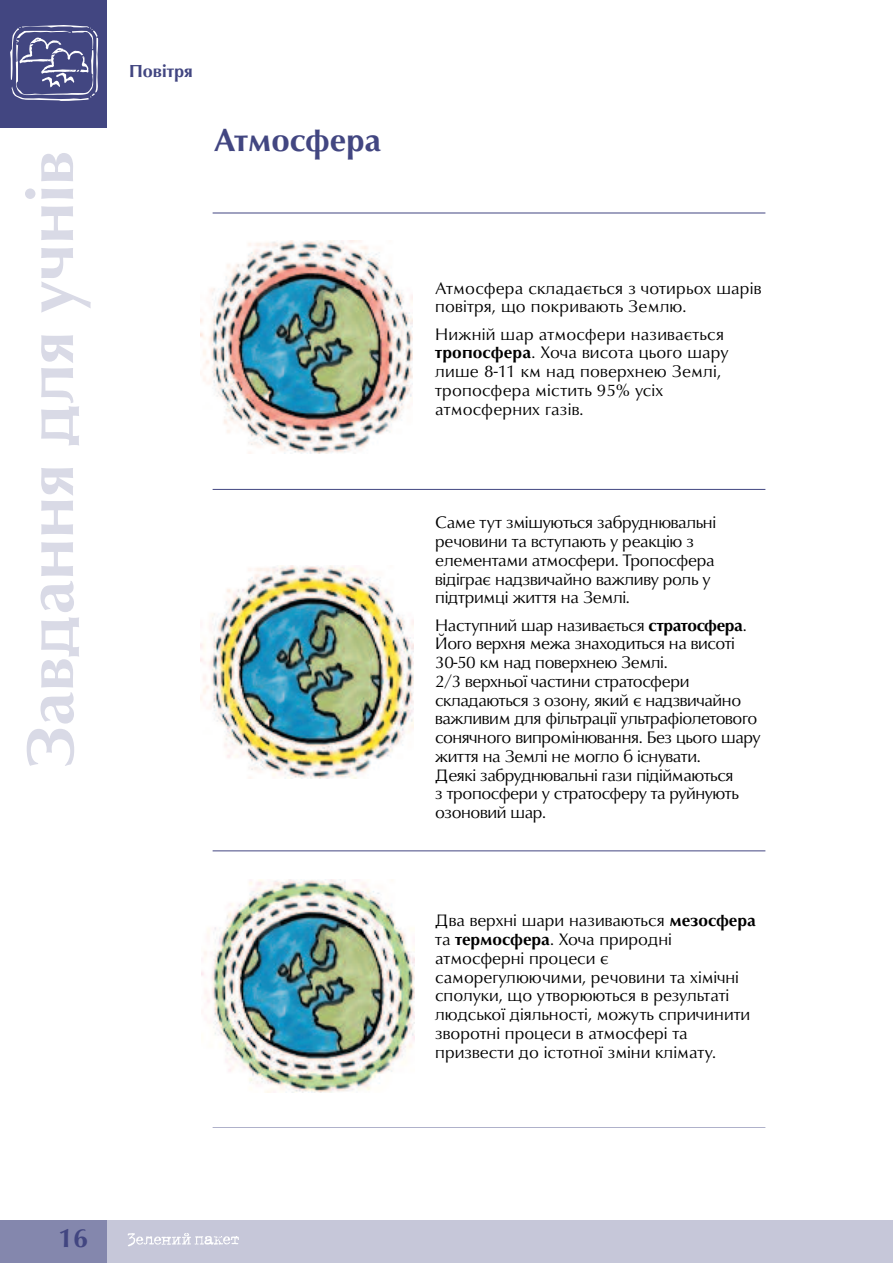
<style>
.page{position:relative;width:893px;height:1263px;background:#fff}
.page>*{position:absolute;margin:0;border:0;box-sizing:border-box;transform-origin:0 0}
.t1{font:700 67.5px "URW Classico TCY";color:#d9dae6}
.t2{font:700 33px "URW Classico TCY";color:#424681}
.t3{font:700 27px "URW Classico TCY";color:#424681}
.t4{font:700 18px "URW Classico TCY";color:#424681}
.t5{font:17.25px/18.8px "URW Classico TCY";letter-spacing:-.015em;color:#000}
.t6{font:17.25px/18.8px "URW Classico TCY";letter-spacing:.01em;color:#000}
.s1{font-weight:700}
</style>
<div class="page">
<div style="left:0;top:1220px;width:893px;height:43px;background:#c6c7d9"></div>
<div style="left:0;top:1220px;width:106px;height:43px;background:#8487ad"></div>
<svg style="left:128px;top:1233px;width:111px;height:13px"></svg>
<div style="left:0;top:0;width:106px;height:128px;background:#424681"></div>
<svg style="left:10px;top:25px;width:88px;height:76px"></svg>
<img style="left:200px;top:240px;width:213px;height:213px">
<hr style="left:213px;top:213px;width:552px;height:1px;background:#424681">
<img style="left:201px;top:566px;width:212px;height:212px">
<hr style="left:213px;top:489px;width:552px;height:1px;background:#424681">
<img style="left:202px;top:880px;width:213px;height:212px">
<hr style="left:213px;top:850px;width:552px;height:1px;background:#424681">
<h1 class="t1" style="left:10px;top:769px;width:620px;rotate:-90deg">Завдання для учнів</h1>
<p class="t4" style="left:129px;top:61px;width:65px">Повітря</p>
<h2 class="t2" style="left:214px;top:120px;width:169px">Атмосфера</h2>
<p class="t6" style="left:435px;top:278px;width:328px">Атмосфера складається з чотирьох шарів повітря, що покривають Землю.</p>
<p class="t6" style="left:435px;top:324px;width:295px">Нижній шар атмосфери називається <span class="s1">тропосфера</span>. Хоча висота цього шару лише 8-11 км над поверхнею Землі, тропосфера містить 95% усіх атмосферних газів.</p>
<p class="t5" style="left:435px;top:513px;width:282px">Саме тут змішуються забруднювальні речовини та вступають у реакцію з елементами атмосфери. Тропосфера відіграє надзвичайно важливу роль у підтримці життя на Землі.</p>
<p class="t5" style="left:435px;top:615px;width:327px">Наступний шар називається <span class="s1">стратосфера</span>.<br>Його верхня межа знаходиться на висоті 30-50 км над поверхнею Землі.<br>2/3 верхньої частини стратосфери складаються з озону, який є надзвичайно важливим для фільтрації ультрафіолетового сонячного випромінювання. Без цього шару життя на Землі не могло б існувати.<br>Деякі забруднювальні гази підіймаються<br>з тропосфери у стратосферу та руйнують озоновий шар.</p>
<p class="t5" style="left:435px;top:911px;width:322px">Два верхні шари називаються <span class="s1">мезосфера </span>та <span class="s1">термосфера</span>. Хоча природні атмосферні процеси є саморегулюючими, речовини та хімічні сполуки, що утворюються в результаті людської діяльності, можуть спричинити зворотні процеси в атмосфері та призвести до істотної зміни клімату.</p>
<h3 class="t3" style="left:58px;top:1222px;width:31px">16</h3>
</div>
